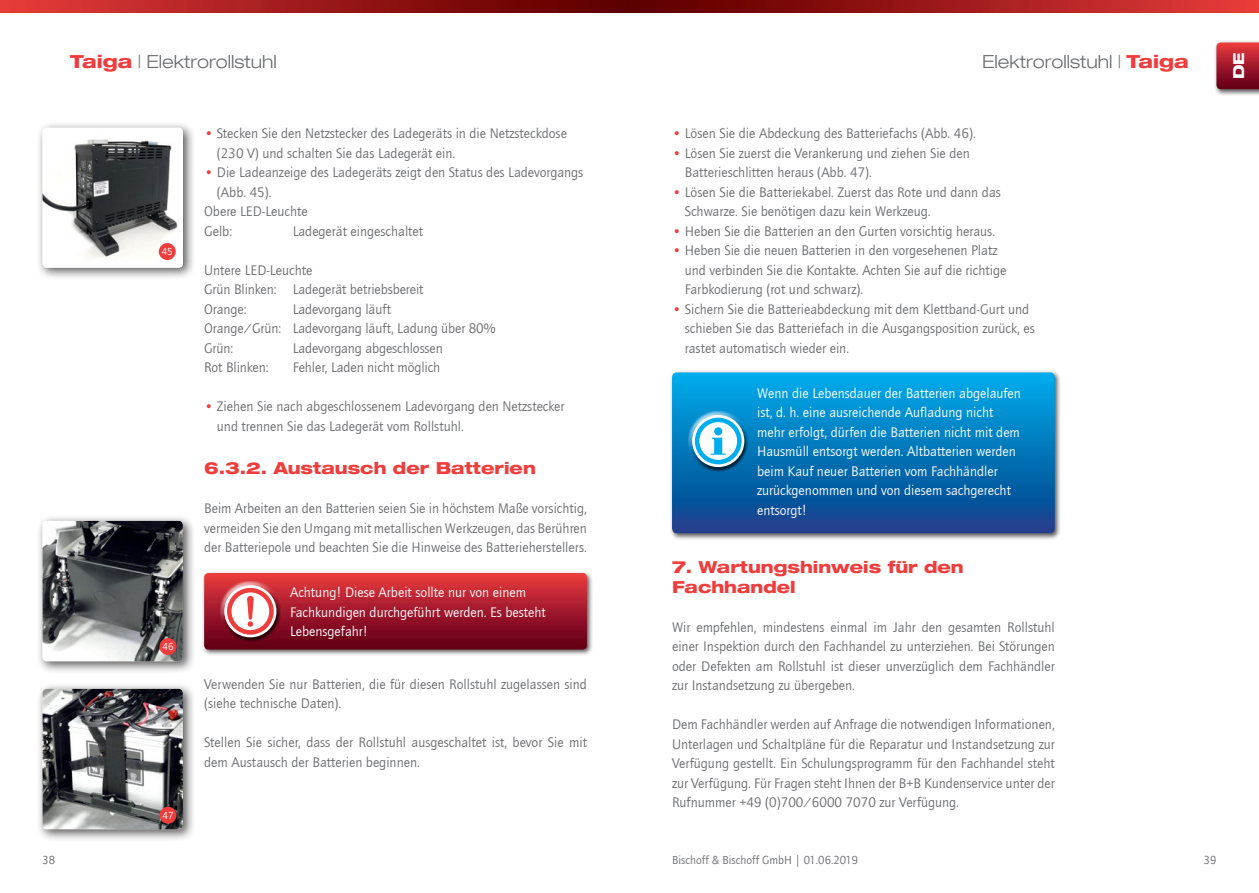
<style>
.page{position:relative;width:1259px;height:893px;background:#fff}
.page>*{position:absolute;margin:0;border:0;box-sizing:border-box;transform-origin:0 0}
.t1{font:300 18px "Helve Neu Lig Ext";color:#6c6d70}
.t2{font:800 16.5px/19.5px "Helve Neu Hea Ext";color:#ee3d3c}
.t3{font:800 15px "Helve Neu Hea Ext";color:#fff}
.t4{font:14.25px/19.5px "Quay Sans";color:#6c6d70}
.t5{font:14.25px/19.5px "Quay Sans";color:#fff}
.t6{font:12px "Quay Sans";color:#6c6d70}
.t7{font:10.5px "Quay Sans";color:#fff}
.s1{font-family:"Helve Neu Hea Ext";font-weight:800;color:#ee3d3c}
.s2{color:#ee3d3c}
</style>
<div class="page">
<svg style="left:0;top:0;width:629px;height:12px;background:#9e1a1a"></svg>
<svg style="left:629px;top:0;width:630px;height:12px;background:#9e1a1a"></svg>
<div style="left:1213px;top:40px;width:46px;height:56px;background:#231f20;opacity:.75"></div>
<svg style="left:1216px;top:43px;width:43px;height:46px;background:#a31c2c"></svg>
<div style="left:202px;top:570px;width:392px;height:86px;background:#231f20;opacity:.75"></div>
<svg style="left:204px;top:573px;width:383px;height:77px;background:#a72635"></svg>
<div style="left:227px;top:588px;width:47px;height:47px;border:4px solid #ee3d3c;border-radius:50%"></div>
<div style="left:669px;top:370px;width:392px;height:170px;background:#231f20;opacity:.75"></div>
<svg style="left:672px;top:372px;width:382px;height:161px;background:#0575b9"></svg>
<div style="left:688px;top:411px;width:56px;height:44px;background:#fff;opacity:.75"></div>
<div style="left:692px;top:423px;width:57px;height:49px;background:#231f20;opacity:.75"></div>
<svg style="left:692px;top:415px;width:52px;height:52px"></svg>
<div style="left:695px;top:418px;width:46px;height:46px;border:4px solid #00aeef;border-radius:50%"></div>
<svg style="left:710px;top:438px;width:16px;height:17px"></svg>
<div style="left:714px;top:427px;width:8px;height:8px;background:#00aeef;border-radius:50%"></div>
<div style="left:36px;top:514px;width:160px;height:159px;background:#231f20;opacity:.75"></div>
<img style="left:43px;top:521px;width:140px;height:140px">
<div style="left:159px;top:638px;width:17px;height:17px;background:#ee3d3c;border-radius:50%"></div>
<div style="left:36px;top:682px;width:160px;height:159px;background:#231f20;opacity:.75"></div>
<img style="left:43px;top:689px;width:140px;height:140px">
<div style="left:159px;top:807px;width:17px;height:17px;background:#ee3d3c;border-radius:50%"></div>
<div style="left:36px;top:121px;width:160px;height:159px;background:#231f20;opacity:.75"></div>
<div style="left:43px;top:128px;width:140px;height:140px;background:#fff;border-radius:4px"></div>
<img style="left:43px;top:130px;width:140px;height:131px">
<div style="left:159px;top:243px;width:17px;height:17px;background:#ee3d3c;border-radius:50%"></div>
<p class="t1" style="left:70px;top:50px;width:208px"><span class="s1">Taiga</span> | Elektrorollstuhl</p>
<p class="t1" style="left:982px;top:50px;width:208px">Elektrorollstuhl | <span class="s1">Taiga</span></p>
<p class="t3" style="left:1229px;top:79px;width:28px;rotate:-90deg">DE</p>
<p class="t7" style="left:162px;top:246px;width:13px">45</p>
<p class="t7" style="left:162px;top:641px;width:13px">46</p>
<p class="t7" style="left:162px;top:810px;width:13px">47</p>
<p class="t4" style="left:217px;top:124px;width:351px;text-indent:-13px"><span class="s2">•</span> Stecken Sie den Netzstecker des Ladegeräts in die Netzsteckdose (230 V) und schalten Sie das Ladegerät ein.</p>
<p class="t4" style="left:204px;top:163px;width:381px"><span class="s2">•</span> Die Ladeanzeige des Ladegeräts zeigt den Status des Ladevorgangs</p>
<p class="t4" style="left:217px;top:183px;width:56px">(Abb. 45).</p>
<p class="t4" style="left:204px;top:202px;width:105px">Obere LED-Leuchte</p>
<p class="t4" style="left:204px;top:221px;width:29px">Gelb:</p>
<p class="t4" style="left:293px;top:221px;width:132px">Ladegerät eingeschaltet</p>
<p class="t4" style="left:204px;top:260px;width:221px">Untere LED-Leuchte<br>Grün Blinken: Ladegerät betriebsbereit<br>Orange:</p>
<p class="t4" style="left:204px;top:299px;width:293px;text-indent:89px">Ladevorgang läuft<br>Orange/Grün: Ladevorgang läuft, Ladung über 80%<br>Grün:</p>
<p class="t4" style="left:293px;top:338px;width:152px">Ladevorgang abgeschlossen</p>
<p class="t4" style="left:204px;top:358px;width:66px">Rot Blinken:</p>
<p class="t4" style="left:293px;top:358px;width:149px">Fehler, Laden nicht möglich</p>
<p class="t4" style="left:217px;top:397px;width:349px;text-indent:-13px"><span class="s2">•</span> Ziehen Sie nach abgeschlossenem Ladevorgang den Netzstecker und trennen Sie das Ladegerät vom Rollstuhl.</p>
<p class="t2" style="left:204px;top:458px;width:333px">6.3.2. Austausch der Batterien</p>
<p class="t4" style="left:204px;top:499px;width:384px;text-align:justify">Beim Arbeiten an den Batterien seien Sie in höchstem Maße vorsichtig, vermeiden Sie den Umgang mit metallischen Werkzeugen, das Berühren der Batteriepole und beachten Sie die Hinweise des Batterieherstellers.</p>
<p class="t5" style="left:290px;top:583px;width:257px">Achtung! Diese Arbeit sollte nur von einem<br>Fachkundigen durchgeführt werden. Es besteht<br>Lebensgefahr!</p>
<p class="t4" style="left:204px;top:674px;width:384px">Verwenden Sie nur Batterien, die für diesen Rollstuhl zugelassen sind (siehe technische Daten).</p>
<p class="t4" style="left:204px;top:733px;width:384px">Stellen Sie sicher, dass der Rollstuhl ausgeschaltet ist, bevor Sie mit dem Austausch der Batterien beginnen.</p>
<p class="t4" style="left:672px;top:124px;width:305px"><span class="s2">•</span> Lösen Sie die Abdeckung des Batteriefachs (Abb. 46).</p>
<p class="t4" style="left:685px;top:143px;width:287px;text-indent:-13px"><span class="s2">•</span> Lösen Sie zuerst die Verankerung und ziehen Sie den<br>Batterieschlitten heraus (Abb. 47).</p>
<p class="t4" style="left:685px;top:182px;width:317px;text-indent:-13px"><span class="s2">•</span> Lösen Sie die Batteriekabel. Zuerst das Rote und dann das<br>Schwarze. Sie benötigen dazu kein Werkzeug.</p>
<p class="t4" style="left:672px;top:221px;width:325px"><span class="s2">•</span> Heben Sie die Batterien an den Gurten vorsichtig heraus.</p>
<p class="t4" style="left:685px;top:241px;width:323px;text-indent:-13px"><span class="s2">•</span> Heben Sie die neuen Batterien in den vorgesehenen Platz und verbinden Sie die Kontakte. Achten Sie auf die richtige<br>Farbkodierung (rot und schwarz).</p>
<p class="t4" style="left:685px;top:299px;width:351px;text-indent:-13px"><span class="s2">•</span> Sichern Sie die Batterieabdeckung mit dem Klettband-Gurt und schieben Sie das Batteriefach in die Ausgangsposition zurück, es rastet automatisch wieder ein.</p>
<p class="t5" style="left:757px;top:384px;width:265px">Wenn die Lebensdauer der Batterien abgelaufen ist, d. h. eine ausreichende Aufladung nicht mehr erfolgt, dürfen die Batterien nicht mit dem Hausmüll entsorgt werden. Altbatterien werden beim Kauf neuer Batterien vom Fachhändler zurückgenommen und von diesem sachgerecht entsorgt!</p>
<p class="t2" style="left:672px;top:557px;width:293px">7. Wartungshinweis für den<br>Fachhandel</p>
<p class="t4" style="left:672px;top:618px;width:384px;text-align:justify">Wir empfehlen, mindestens einmal im Jahr den gesamten Rollstuhl einer Inspektion durch den Fachhandel zu unterziehen. Bei Störungen oder Defekten am Rollstuhl ist dieser unverzüglich dem Fachhändler zur Instandsetzung zu übergeben.</p>
<p class="t4" style="left:672px;top:715px;width:384px;text-align:justify">Dem Fachhändler werden auf Anfrage die notwendigen Informationen, Unterlagen und Schaltpläne für die Reparatur und Instandsetzung zur Verfügung gestellt. Ein Schulungsprogramm für den Fachhandel steht zur Verfügung. Für Fragen steht Ihnen der B+B Kundenservice unter der Rufnummer +49 (0)700/6000 7070 zur Verfügung.</p>
<p class="t6" style="left:672px;top:853px;width:188px">Bischoff &amp; Bischoff GmbH | 01.06.2019</p>
<p class="t6" style="left:43px;top:853px;width:14px">38</p>
<p class="t6" style="left:1203px;top:853px;width:14px">39</p>
</div>
